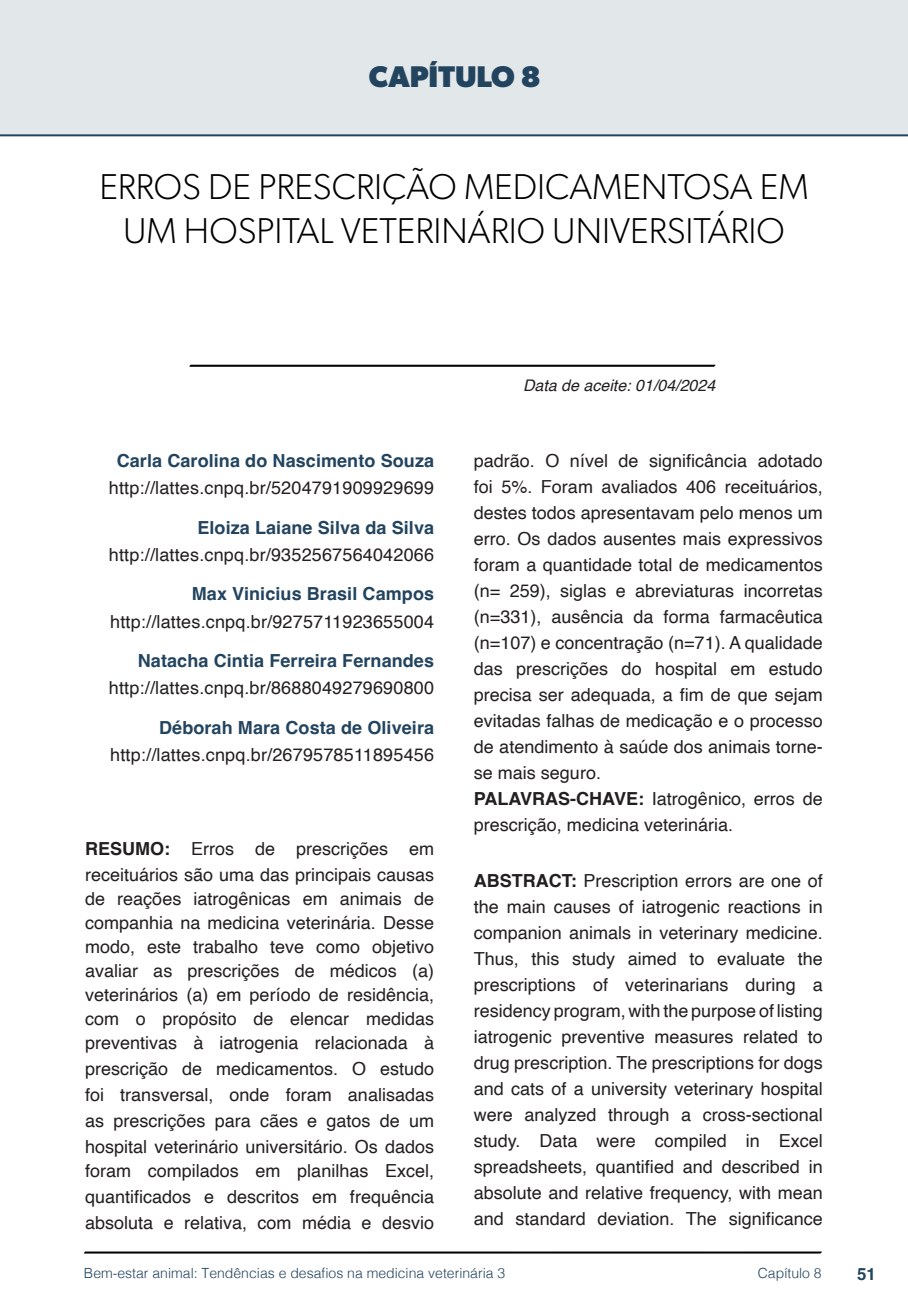
<style>
.page{position:relative;width:908px;height:1304px;background:#fff}
.page>*{position:absolute;margin:0;border:0;box-sizing:border-box;transform-origin:0 0}
.nome_artigos{font:300 36px/44px "Gibson";color:#000;text-align:center}
.capítulos{font:700 30px "Gibson";color:#23445f}
.Resumos_e_PC_TXT{font:18px/26px "Helvetica";color:#231f20;text-align:justify}
.info_autores{font:18px "Helvetica";letter-spacing:.01em;color:#231f20}
.nome_autores{font:700 18px "Helvetica";letter-spacing:.005em;color:#23445f}
.t1{font:700 16.8px "Helvetica";color:#23445f}
.t2{font:italic 16px "Helvetica";color:#231f20}
.t3{font:300 14px "Helvetica";color:#23445f}
.s1{font-weight:700}
</style>
<div class="page">
<svg style="left:84px;top:1251px;width:737px;height:3px;background:#515151"></svg>
<div style="left:0;top:0;width:907px;height:136px;background:#e2e7e9"></div>
<svg style="left:189px;top:364px;width:526px;height:3px;background:#4f4f4f"></svg>
<div style="left:44px;top:72px;width:68px;height:61px;background:#e2e7e9"></div>
<p class="capítulos" style="left:369px;top:58px;width:173px">CAPÍTULO 8</p>
<p class="nome_artigos" style="left:99px;top:164px;width:710px">ERROS DE PRESCRIÇÃO MEDICAMENTOSA EM<br>UM HOSPITAL VETERINÁRIO UNIVERSITÁRIO</p>
<p class="nome_autores" style="left:117px;top:450px;width:319px">Carla Carolina do Nascimento Souza</p>
<p class="info_autores" style="left:109px;top:474px;width:326px">http://lattes.cnpq.br/5204791909929699</p>
<p class="nome_autores" style="left:197px;top:516px;width:238px">Eloiza Laiane Silva da Silva</p>
<p class="info_autores" style="left:109px;top:541px;width:326px">http://lattes.cnpq.br/9352567564042066</p>
<p class="nome_autores" style="left:192px;top:583px;width:244px">Max Vinicius Brasil Campos</p>
<p class="info_autores" style="left:110px;top:608px;width:325px">http://lattes.cnpq.br/9275711923655004</p>
<p class="nome_autores" style="left:138px;top:650px;width:297px">Natacha Cintia Ferreira Fernandes</p>
<p class="info_autores" style="left:109px;top:674px;width:326px">http://lattes.cnpq.br/8688049279690800</p>
<p class="nome_autores" style="left:159px;top:716px;width:276px">Déborah Mara Costa de Oliveira</p>
<p class="info_autores" style="left:110px;top:741px;width:325px">http://lattes.cnpq.br/2679578511895456</p>
<p class="Resumos_e_PC_TXT" style="left:85px;top:836px;width:350px"><span class="s1">RESUMO:</span> Erros de prescrições em receituários são uma das principais causas</p>
<p class="Resumos_e_PC_TXT" style="left:85px;top:887px;width:350px;line-height:24px">de reações iatrogênicas em animais de companhia na medicina veterinária. Desse modo, este trabalho teve como objetivo avaliar as prescrições de médicos (a) veterinários (a) em período de residência, com o propósito de elencar medidas preventivas à iatrogenia relacionada à</p>
<p class="Resumos_e_PC_TXT" style="left:85px;top:1056px;width:350px">prescrição de medicamentos. O estudo foi transversal, onde foram analisadas as prescrições para cães e gatos de um hospital veterinário universitário. Os dados</p>
<p class="Resumos_e_PC_TXT" style="left:85px;top:1158px;width:350px">foram compilados em planilhas Excel, quantificados e descritos em frequência absoluta e relativa, com média e desvio</p>
<p class="t2" style="left:523px;top:373px;width:194px">Data de aceite: 01/04/2024</p>
<p class="Resumos_e_PC_TXT" style="left:473px;top:448px;width:350px">padrão. O nível de significância adotado foi 5%. Foram avaliados 406 receituários, destes todos apresentavam pelo menos um erro. Os dados ausentes mais expressivos foram a quantidade total de medicamentos (n= 259), siglas e abreviaturas incorretas (n=331), ausência da forma farmacêutica (n=107) e concentração (n=71). A qualidade das prescrições do hospital em estudo precisa ser adequada, a fim de que sejam evitadas falhas de medicação e o processo de atendimento à saúde dos animais torne&shy;se mais seguro.</p>
<p class="Resumos_e_PC_TXT" style="left:473px;top:786px;width:350px"><span class="s1">PALAVRAS-CHAVE:</span> Iatrogênico, erros de prescrição, medicina veterinária.</p>
<p class="Resumos_e_PC_TXT" style="left:473px;top:868px;width:350px"><span class="s1">ABSTRACT:</span> Prescription errors are one of the main causes of iatrogenic reactions in companion animals in veterinary medicine.<br>Thus, this study aimed to evaluate the prescriptions of veterinarians during a residency program, with the purpose of listing iatrogenic preventive measures related to drug prescription. The prescriptions for dogs and cats of a university veterinary hospital were analyzed through a cross-sectional study. Data were compiled in Excel spreadsheets, quantified and described in absolute and relative frequency, with mean and standard deviation. The significance</p>
<p class="t3" style="left:84px;top:1261px;width:422px">Bem-estar animal: Tendências e desafios na medicina veterinária 3</p>
<p class="t3" style="left:757px;top:1261px;width:65px">Capítulo 8</p>
<p class="t1" style="left:856px;top:1264px;width:20px">51</p>
</div>
